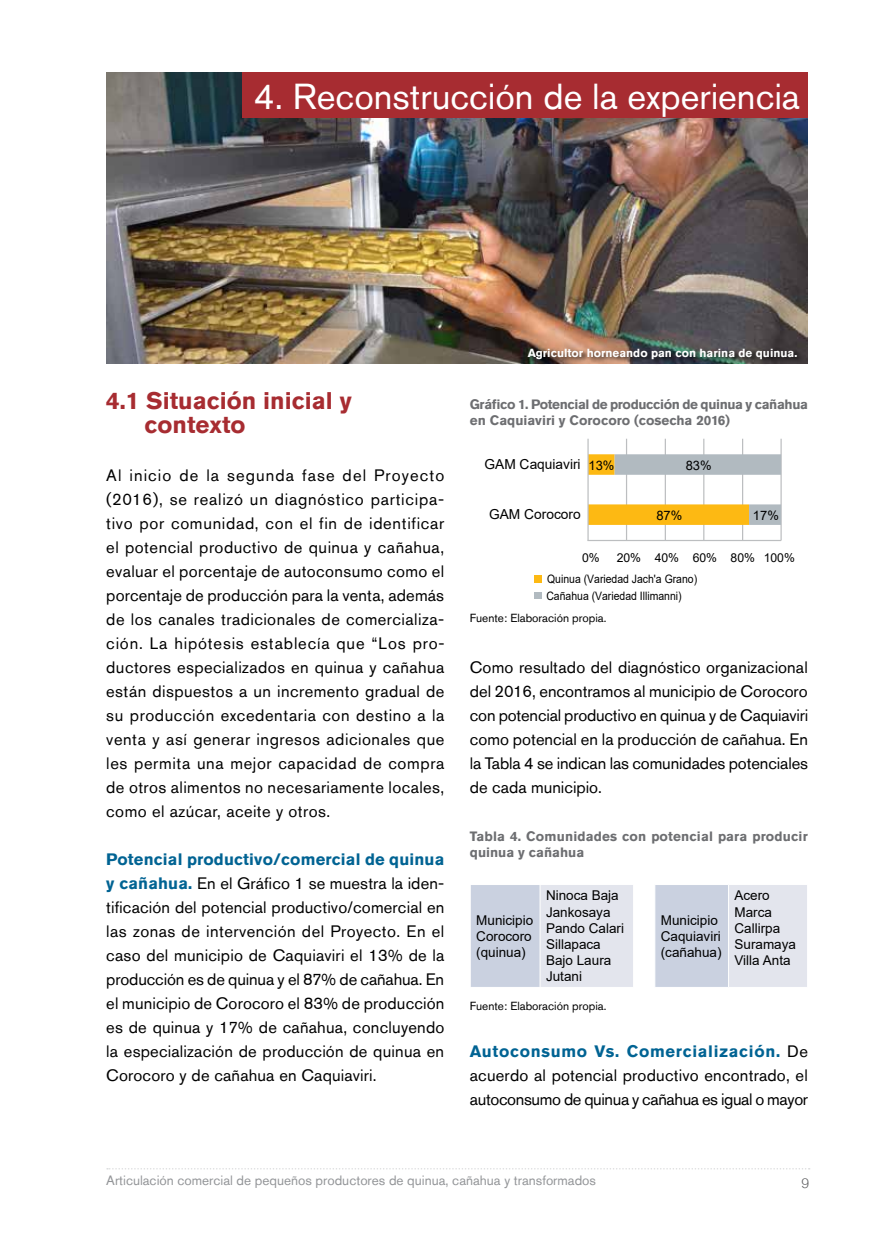
<style>
.page{position:relative;width:893px;height:1234px;background:#fff}
.page>*{position:absolute;margin:0;border:0;box-sizing:border-box;transform-origin:0 0}
.t1{font:36px "Akzidenz Grotesk Std";color:#fff}
.t2{font:700 24px/24px "Akzidenz Grotesk Std";color:#a72c31}
.t3{font:16.5px/24px "Akzidenz Grotesk Std";letter-spacing:.01em;color:#000;text-align:justify}
.t4{font:13.8px "Arial";color:#000}
.t5{font:13.5px/16.2px "Arial";color:#000}
.t6{font:700 13.5px/16.2px "Akzidenz Grotesk Std";letter-spacing:-.025em;color:#6d6e71}
.t7{font:13.5px "Akzidenz Grotesk Std";color:#939598}
.t8{font:700 13.5px/16.2px "Akzidenz Grotesk Std";color:#6d6e71}
.t9{font:300 13.5px "Akzidenz Grotesk Std";color:#58595b}
.t10{font:13.05px "Arial";color:#000}
.t11{font:12.15px "Arial";color:#000}
.t12{font:11.7px "Akzidenz Grotesk Std";color:#000}
.t13{font:700 11.7px "Akzidenz Grotesk Std";color:#fff}
.t14{font:11.55px/17.5px "Arial";color:#000;scale:.9 1}
.s1{font-weight:700;color:#006393}
</style>
<div class="page">
<svg style="left:107px;top:1168px;width:703px;height:1px"></svg>
<img style="left:106px;top:72px;width:702px;height:291px">
<div style="left:242px;top:72px;width:566px;height:46px;background:#a72c31"></div>
<svg style="left:471px;top:885px;width:336px;height:101px;background:#dadee8"></svg>
<hr style="left:540px;top:884px;width:1px;height:102px;background:#fff">
<hr style="left:633px;top:884px;width:1px;height:102px;background:#fff">
<hr style="left:654px;top:884px;width:1px;height:102px;background:#fff">
<hr style="left:728px;top:884px;width:1px;height:102px;background:#fff">
<div style="left:527px;top:347px;width:277px;height:19px;background:#000;opacity:.75"></div>
<hr style="left:626px;top:438px;width:1px;height:102px;background:#bcbec0">
<hr style="left:665px;top:438px;width:1px;height:102px;background:#bcbec0">
<hr style="left:703px;top:438px;width:1px;height:102px;background:#bcbec0">
<hr style="left:742px;top:438px;width:1px;height:102px;background:#bcbec0">
<hr style="left:780px;top:438px;width:2px;height:102px;background:#bcbec0">
<svg style="left:589px;top:454px;width:192px;height:71px"></svg>
<hr style="left:587px;top:438px;width:2px;height:102px;background:#bcbec0">
<div style="left:535px;top:575px;width:7px;height:7px;background:#fdb913"></div>
<div style="left:535px;top:592px;width:7px;height:6px;background:#b1bac0"></div>
<hr style="left:587px;top:539px;width:194px;height:2px;background:#bcbec0">
<h1 class="t1" style="left:254px;top:74px;width:548px">4. Reconstrucción de la experiencia</h1>
<h2 class="t2" style="left:145px;top:388px;width:209px;text-indent:-38px">4.1 Situación inicial y contexto</h2>
<p class="t3" style="left:106px;top:462px;width:340px">Al inicio de la segunda fase del Proyecto (2016), se realizó un diagnóstico participa&shy;tivo por comunidad, con el fin de identificar el potencial productivo de quinua y cañahua, evaluar el porcentaje de autoconsumo como el porcentaje de producción para la venta, además de los canales tradicionales de comercializa&shy;ción. La hipótesis establecía que “Los pro&shy;ductores especializados en quinua y cañahua están dispuestos a un incremento gradual de su producción excedentaria con destino a la venta y así generar ingresos adicionales que les permita una mejor capacidad de compra de otros alimentos no necesariamente locales, como el azúcar, aceite y otros.</p>
<p class="t3" style="left:106px;top:847px;width:340px"><span class="s1">Potencial productivo/comercial de quinua y cañahua.</span> En el Gráfico 1 se muestra la iden&shy;tificación del potencial productivo/comercial en las zonas de intervención del Proyecto. En el caso del municipio de Caquiaviri el 13% de la producción es de quinua y el 87% de cañahua. En el municipio de Corocoro el 83% de producción es de quinua y 17% de cañahua, concluyendo la especialización de producción de quinua en Corocoro y de cañahua en Caquiaviri.</p>
<p class="t13" style="left:528px;top:346px;width:271px">Agricultor horneando pan con harina de quinua.</p>
<p class="t6" style="left:470px;top:395px;width:340px">Gráfico 1. Potencial de producción de quinua y cañahua en Caquiaviri y Corocoro (cosecha 2016)</p>
<p class="t4" style="left:484px;top:455px;width:98px">GAM Caquiaviri</p>
<p class="t10" style="left:588px;top:456px;width:27px">13%</p>
<p class="t4" style="left:489px;top:505px;width:93px">GAM Corocoro</p>
<p class="t10" style="left:686px;top:456px;width:27px">83%</p>
<p class="t10" style="left:656px;top:506px;width:27px">87%</p>
<p class="t10" style="left:753px;top:506px;width:27px">17%</p>
<p class="t11" style="left:582px;top:548px;width:19px">0%</p>
<p class="t11" style="left:617px;top:548px;width:180px">20% 40% 60% 80% 100%</p>
<p class="t14" style="left:546px;top:569px;width:169px">Quinua (Variedad Jach'a Grano)<br>Cañahua (Variedad Illimanni)</p>
<p class="t12" style="left:470px;top:610px;width:138px">Fuente: Elaboración propia.</p>
<p class="t3" style="left:470px;top:654px;width:340px">Como resultado del diagnóstico organizacional del 2016, encontramos al municipio de Corocoro con potencial productivo en quinua y de Caquiaviri como potencial en la producción de cañahua. En la Tabla 4 se indican las comunidades potenciales de cada municipio.</p>
<p class="t8" style="left:470px;top:827px;width:339px">Tabla 4. Comunidades con potencial para producir quinua y cañahua</p>
<p class="t5" style="left:476px;top:911px;width:59px;text-align:justify">Municipio Corocoro (quinua)</p>
<p class="t5" style="left:546px;top:887px;width:80px">Ninoca Baja<br>Jankosaya<br>Pando Calari<br>Sillapaca<br>Bajo Laura<br>Jutani</p>
<p class="t12" style="left:470px;top:998px;width:138px">Fuente: Elaboración propia.</p>
<p class="t5" style="left:661px;top:911px;width:62px">Municipio<br>Caquiaviri (cañahua)</p>
<p class="t5" style="left:734px;top:887px;width:63px">Acero<br>Marca<br>Callirpa<br>Suramaya<br>Villa Anta</p>
<p class="t3" style="left:470px;top:1038px;width:340px"><span class="s1">Autoconsumo Vs. Comercialización.</span> De acuerdo al potencial productivo encontrado, el autoconsumo de quinua y cañahua es igual o mayor</p>
<p class="t7" style="left:106px;top:1171px;width:491px">Articulación comercial de pequeños productores de quinua, cañahua y transformados</p>
<p class="t9" style="left:802px;top:1174px;width:9px">9</p>
</div>
